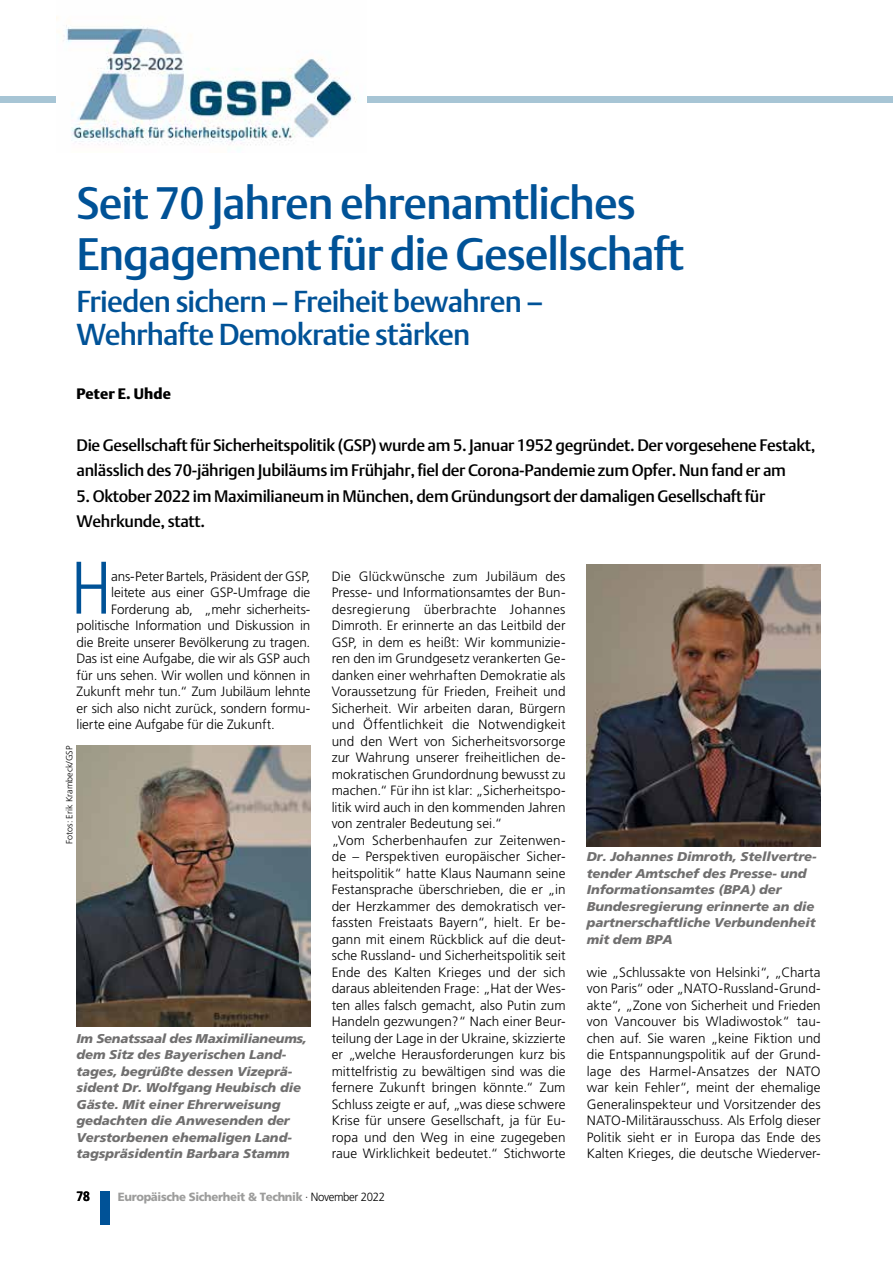
<style>
.page{position:relative;width:893px;height:1263px;background:#fff}
.page>*{position:absolute;margin:0;border:0;box-sizing:border-box;transform-origin:0 0}
.t1{font:300 condensed 74.25px "Frutiger";color:#005297}
.t2{font:45px/51px "DTL Argo T Medium";letter-spacing:-.025em;color:#005297}
.t3{font:30px/33px "DTL Argo T Medium";letter-spacing:-.025em;color:#005297}
.t4{font:16.5px/25.5px "DTL Argo T Medium";letter-spacing:-.02em;color:#000}
.t5{font:15px "DTL Argo T Black";letter-spacing:.01em;color:#000}
.t6{font:300 13.5px/16.5px "Frutiger";letter-spacing:.005em;color:#000}
.t7{font:300 13.5px "Frutiger LT Pro";letter-spacing:-.01em;color:#000}
.t8{font:700 13.5px "Frutiger";color:#000;scale:.9 1}
.t9{font:italic 900 12.75px/16.5px "Frutiger LT Pro";letter-spacing:-.005em;color:#706f6f}
.t10{font:900 11.85px "Frutiger";letter-spacing:-.03em;color:#9d9d9c;scale:.96 1}
.t11{font:300 9px "Frutiger LT Pro";color:#000}
.s1{font-family:"Frutiger LT Pro";font-weight:300;color:#000}
</style>
<div class="page">
<div style="left:101px;top:1191px;width:9px;height:33px;background:#005297"></div>
<div style="left:0;top:96px;width:893px;height:7px;background:#a7c5d5"></div>
<img style="left:56px;top:16px;width:311px;height:129px">
<img style="left:77px;top:746px;width:233px;height:280px">
<img style="left:587px;top:564px;width:234px;height:282px">
<p class="t2" style="left:77px;top:178px;width:609px">Seit 70 Jahren ehrenamtliches<br>Engagement für die Gesellschaft</p>
<p class="t3" style="left:77px;top:285px;width:468px">Frieden sichern – Freiheit bewahren –<br>Wehrhafte Demokratie stärken</p>
<p class="t5" style="left:77px;top:385px;width:96px">Peter E. Uhde</p>
<p class="t4" style="left:77px;top:432px;width:740px">Die Gesellschaft für Sicherheitspolitik (GSP) wurde am 5. Januar 1952 gegründet. Der vorgesehene Festakt, anlässlich des 70-jährigen Jubiläums im Frühjahr, fiel der Corona-Pandemie zum Opfer. Nun fand er am</p>
<p class="t4" style="left:77px;top:483px;width:690px">5. Oktober 2022 im Maximilianeum in München, dem Gründungsort der damaligen Gesellschaft für<br>Wehrkunde, statt.</p>
<p class="t1" style="left:71px;top:546px;width:43px">H</p>
<p class="t7" style="left:111px;top:568px;width:201px">ans-Peter Bartels, Präsident der GSP,</p>
<p class="t7" style="left:111px;top:585px;width:201px">leitete aus einer GSP-Umfrage die</p>
<p class="t7" style="left:111px;top:601px;width:201px">Forderung ab, „mehr sicherheits-</p>
<p class="t7" style="left:77px;top:618px;width:235px">politische Information und Diskussion in</p>
<p class="t7" style="left:77px;top:634px;width:235px">die Breite unserer Bevölkerung zu tragen.</p>
<p class="t7" style="left:77px;top:651px;width:235px">Das ist eine Aufgabe, die wir als GSP auch</p>
<p class="t7" style="left:77px;top:667px;width:235px">für uns sehen. Wir wollen und können in</p>
<p class="t7" style="left:77px;top:684px;width:235px">Zukunft mehr tun.“ Zum Jubiläum lehnte</p>
<p class="t7" style="left:77px;top:700px;width:235px">er sich also nicht zurück, sondern formu-</p>
<p class="t7" style="left:77px;top:717px;width:200px">lierte eine Aufgabe für die Zukunft.</p>
<p class="t11" style="left:64px;top:844px;width:100px;rotate:-90deg">Fotos: Erik Krambeck/GSP</p>
<p class="t9" style="left:77px;top:1030px;width:232px">Im Senatssaal des Maximilianeums, dem Sitz des Bayerischen Land&shy;tages, begrüßte dessen Vizeprä&shy;sident Dr. Wolfgang Heubisch die<br>Gäste. Mit einer Ehrerweisung gedachten die Anwesenden der<br>Verstorbenen ehemaligen Land&shy;tagspräsidentin Barbara Stamm</p>
<p class="t6" style="left:332px;top:568px;width:235px">Die Glückwünsche zum Jubiläum des Presse- und Informationsamtes der Bun&shy;desregierung überbrachte Johannes Dimroth. Er erinnerte an das Leitbild der GSP, in dem es heißt: Wir kommunizie&shy;ren den im Grundgesetz verankerten Ge&shy;danken einer wehrhaften Demokratie als Voraussetzung für Frieden, Freiheit und Sicherheit. Wir arbeiten daran, Bürgern und Öffentlichkeit die Notwendigkeit und den Wert von Sicherheitsvorsorge zur Wahrung unserer freiheitlichen de&shy;mokratischen Grundordnung bewusst zu machen.“ Für ihn ist klar: „Sicherheitspo&shy;litik wird auch in den kommenden Jahren von zentraler Bedeutung sei.“<br>„Vom Scherbenhaufen zur Zeitenwen&shy;de – Perspektiven europäischer Sicher&shy;heitspolitik“ hatte Klaus Naumann seine Festansprache überschrieben, die er „in der Herzkammer des demokratisch ver&shy;fassten Freistaats Bayern“, hielt. Er be&shy;gann mit einem Rückblick auf die deut&shy;sche Russland- und Sicherheitspolitik seit Ende des Kalten Krieges und der sich daraus ableitenden Frage: „Hat der Wes&shy;ten alles falsch gemacht, also Putin zum Handeln gezwungen?“ Nach einer Beur&shy;teilung der Lage in der Ukraine, skizzierte er „welche Herausforderungen kurz bis mittelfristig zu bewältigen sind was die fernere Zukunft bringen könnte.“ Zum Schluss zeigte er auf, „was diese schwere Krise für unsere Gesellschaft, ja für Eu&shy;ropa und den Weg in eine zugegeben raue Wirklichkeit bedeutet.“ Stichworte</p>
<p class="t8" style="left:77px;top:1189px;width:17px">78</p>
<p class="t10" style="left:118px;top:1189px;width:280px">Europäische Sicherheit &amp; Technik <span class="s1">· November 2022</span></p>
<p class="t9" style="left:587px;top:848px;width:231px">Dr. Johannes Dimroth, Stellvertre&shy;tender Amtschef des Presse- und<br>Informationsamtes (BPA) der<br>Bundesregierung erinnerte an die partnerschaftliche Verbundenheit mit dem BPA</p>
<p class="t6" style="left:587px;top:964px;width:235px;text-align:justify">wie „Schlussakte von Helsinki“, „Charta von Paris“ oder „NATO-Russland-Grund&shy;akte“, „Zone von Sicherheit und Frieden von Vancouver bis Wladiwostok“ tau&shy;chen auf. Sie waren „keine Fiktion und die Entspannungspolitik auf der Grund&shy;lage des Harmel-Ansatzes der NATO war kein Fehler“, meint der ehemalige Generalinspekteur und Vorsitzender des NATO-Militärausschuss. Als Erfolg dieser Politik sieht er in Europa das Ende des Kalten Krieges, die deutsche Wiederver-</p>
</div>
